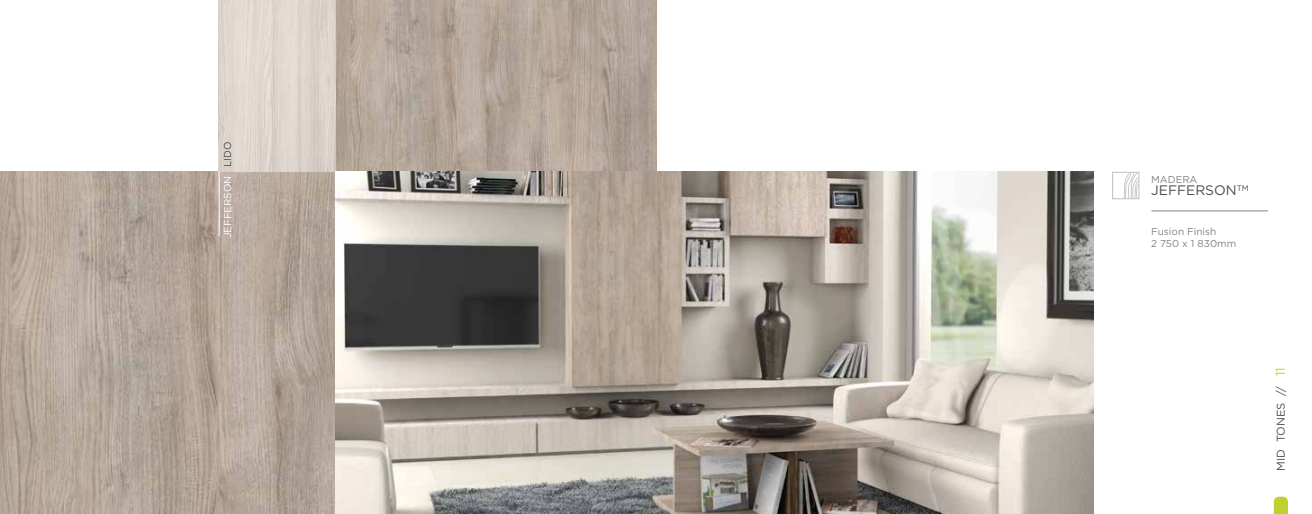
<style>
.page{position:relative;width:1312px;height:514px;background:#fff}
.page>*{position:absolute;margin:0;border:0;box-sizing:border-box;transform-origin:0 0}
.t1{font:13.75px "Gotham";color:#4d4d4f}
.t2{font:11.25px "Gotham";color:#4d4d4f}
.t3{font:10px/12.5px "Gotham";color:#808284}
.t4{font:10px "Gotham";color:#fff}
.t5{font:10px "Gotham";color:#4d4d4f}
.s1{font-size:12.5px;color:#bfd030}
</style>
<div class="page">
<svg style="left:1273px;top:497px;width:14px;height:17px"></svg>
<img style="left:0;top:171px;width:1093px;height:343px">
<img style="left:219px;top:0;width:437px;height:171px">
<hr style="left:219px;top:171px;width:1px;height:65px;background:#fff">
<hr style="left:1151px;top:210px;width:116px;height:1px;background:#808284">
<svg style="left:1122px;top:172px;width:16px;height:27px"></svg>
<p class="t5" style="left:223px;top:167px;width:27px;rotate:-90deg">LIDO</p>
<p class="t4" style="left:223px;top:238px;width:64px;rotate:-90deg">JEFFERSON</p>
<p class="t3" style="left:1150px;top:173px;width:48px">MADERA</p>
<h1 class="t1" style="left:1150px;top:184px;width:99px">JEFFERSON<sup>TM</sup></h1>
<p class="t3" style="left:1150px;top:225px;width:86px">Fusion Finish<br>2 750 x 1 830mm</p>
<p class="t2" style="left:1275px;top:471px;width:105px;rotate:-90deg">MID TONES // <span class="s1">11</span></p>
</div>
